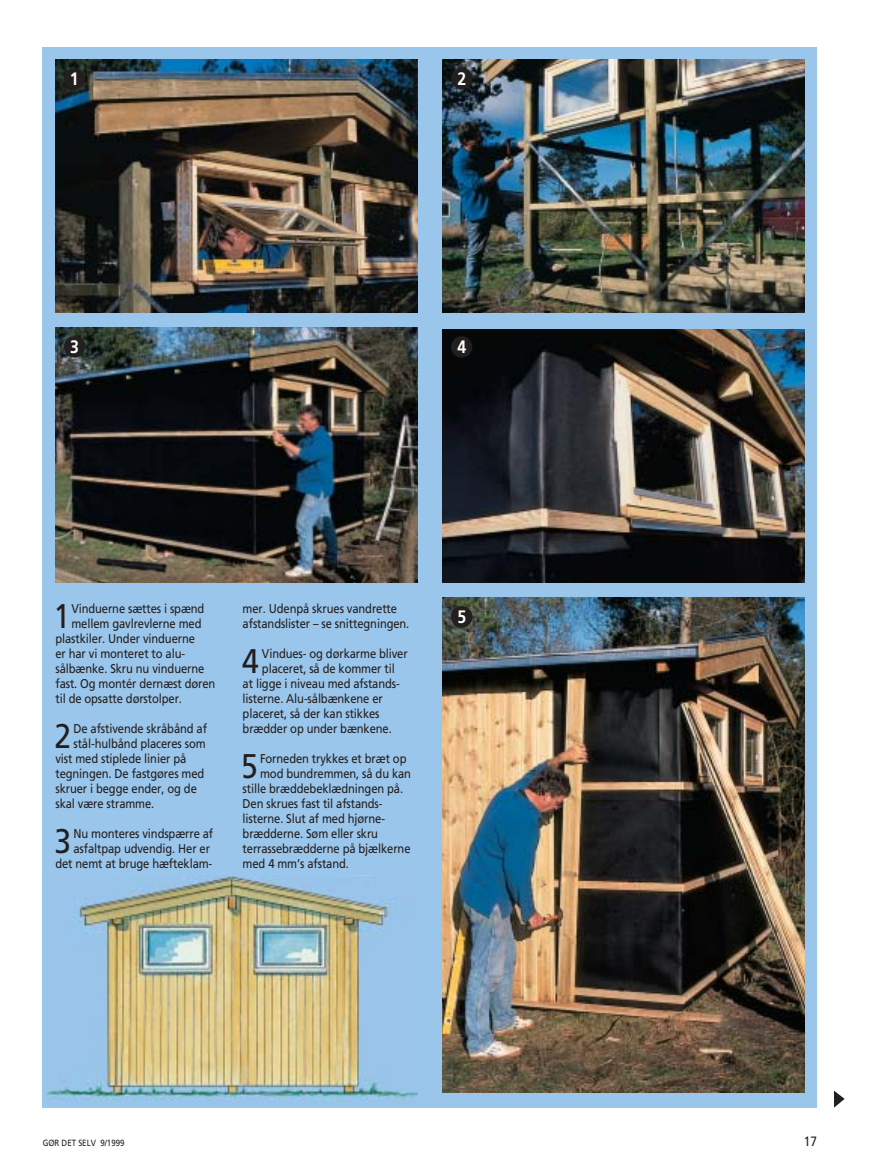
<style>
.page{position:relative;width:872px;height:1173px;background:#fff}
.page>*{position:absolute;margin:0;border:0;box-sizing:border-box;transform-origin:0 0}
.t1{font:34.2px "Frutiger";color:#231f1f;scale:.88 1}
.t2{font:700 18px "Frutiger";color:#fff;scale:.88 1}
.t3{font:13.5px "Frutiger";color:#231f1f;scale:.88 1}
.t4{font:12.75px/15px "Frutiger";letter-spacing:-.01em;color:#231f1f;text-align:right;scale:.88 1}
.t5{font:9px "Frutiger";color:#231f1f;scale:.88 1}
</style>
<div class="page">
<div style="left:43px;top:47px;width:774px;height:1061px;background:#9bc6eb"></div>
<img style="left:442px;top:598px;width:362px;height:495px">
<img style="left:442px;top:60px;width:362px;height:253px">
<img style="left:55px;top:60px;width:362px;height:253px">
<img style="left:442px;top:330px;width:362px;height:253px">
<img style="left:55px;top:328px;width:362px;height:255px">
<img style="left:48px;top:876px;width:369px;height:229px">
<svg style="left:834px;top:1091px;width:10px;height:17px"></svg>
<div style="left:451px;top:606px;width:21px;height:22px;background:#231f1f;border-radius:50%"></div>
<div style="left:64px;top:336px;width:21px;height:22px;background:#231f1f;border-radius:50%"></div>
<div style="left:451px;top:68px;width:21px;height:21px;background:#231f1f;border-radius:50%"></div>
<div style="left:451px;top:336px;width:21px;height:22px;background:#231f1f;border-radius:50%"></div>
<div style="left:64px;top:68px;width:21px;height:21px;background:#231f1f;border-radius:50%"></div>
<h2 class="t2" style="left:70px;top:71px;width:12px">1</h2>
<h2 class="t2" style="left:457px;top:71px;width:12px">2</h2>
<h2 class="t2" style="left:70px;top:339px;width:12px">3</h2>
<h2 class="t2" style="left:457px;top:339px;width:12px">4</h2>
<h1 class="t1" style="left:53px;top:602px;width:21px">1</h1>
<p class="t4" style="left:71px;top:602px;width:153px">Vinduerne sættes i spænd</p>
<p class="t4" style="left:71px;top:617px;width:149px">mellem gavlrevlerne med</p>
<p class="t4" style="left:55px;top:632px;width:160px">plastkiler. Under vinduerne</p>
<p class="t4" style="left:55px;top:647px;width:149px">er har vi monteret to alu-</p>
<p class="t4" style="left:55px;top:662px;width:171px">sålbænke. Skru nu vinduerne</p>
<p class="t4" style="left:55px;top:677px;width:183px">fast. Og montér dernæst døren</p>
<p class="t4" style="left:55px;top:692px;width:145px">til de opsatte dørstolper.</p>
<h1 class="t1" style="left:54px;top:722px;width:21px">2</h1>
<p class="t4" style="left:73px;top:722px;width:153px">De afstivende skråbånd af</p>
<p class="t4" style="left:73px;top:737px;width:152px">stål-hulbånd placeres som</p>
<p class="t4" style="left:55px;top:752px;width:150px">vist med stiplede linier på</p>
<p class="t4" style="left:55px;top:767px;width:171px">tegningen. De fastgøres med</p>
<p class="t4" style="left:55px;top:782px;width:162px">skruer i begge ender, og de</p>
<p class="t4" style="left:55px;top:797px;width:114px">skal være stramme.</p>
<h1 class="t1" style="left:54px;top:827px;width:21px">3</h1>
<p class="t4" style="left:55px;top:827px;width:181px">Nu monteres vindspærre af asfaltpap udvendig. Her er<br>det nemt at bruge hæfteklam-</p>
<p class="t4" style="left:243px;top:602px;width:191px;text-align:left">mer. Udenpå skrues vandrette afstandslister – se snittegningen.</p>
<h1 class="t1" style="left:242px;top:647px;width:21px">4</h1>
<p class="t4" style="left:262px;top:647px;width:167px">Vindues- og dørkarme bliver</p>
<p class="t4" style="left:262px;top:662px;width:152px">placeret, så de kommer til</p>
<p class="t4" style="left:243px;top:677px;width:180px">at ligge i niveau med afstands-</p>
<p class="t4" style="left:243px;top:692px;width:161px">listerne. Alu-sålbænkene er</p>
<p class="t4" style="left:243px;top:707px;width:157px">placeret, så der kan stikkes</p>
<p class="t4" style="left:243px;top:722px;width:171px">brædder op under bænkene.</p>
<h1 class="t1" style="left:241px;top:752px;width:21px">5</h1>
<p class="t4" style="left:260px;top:752px;width:168px">Forneden trykkes et bræt op</p>
<p class="t4" style="left:260px;top:767px;width:173px">mod bundremmen, så du kan</p>
<p class="t4" style="left:243px;top:782px;width:184px">stille bræddebeklædningen på.</p>
<p class="t4" style="left:243px;top:797px;width:160px">Den skrues fast til afstands-</p>
<p class="t4" style="left:243px;top:812px;width:163px">listerne. Slut af med hjørne-</p>
<p class="t4" style="left:243px;top:827px;width:155px">brædderne. Søm eller skru</p>
<p class="t4" style="left:243px;top:842px;width:192px">terrassebrædderne på bjælkerne</p>
<p class="t4" style="left:243px;top:857px;width:122px">med 4 mm’s afstand.</p>
<h2 class="t2" style="left:457px;top:609px;width:12px">5</h2>
<p class="t5" style="left:43px;top:1140px;width:95px">GØR DET SELV 9/1999</p>
<p class="t3" style="left:804px;top:1136px;width:16px">17</p>
</div>
